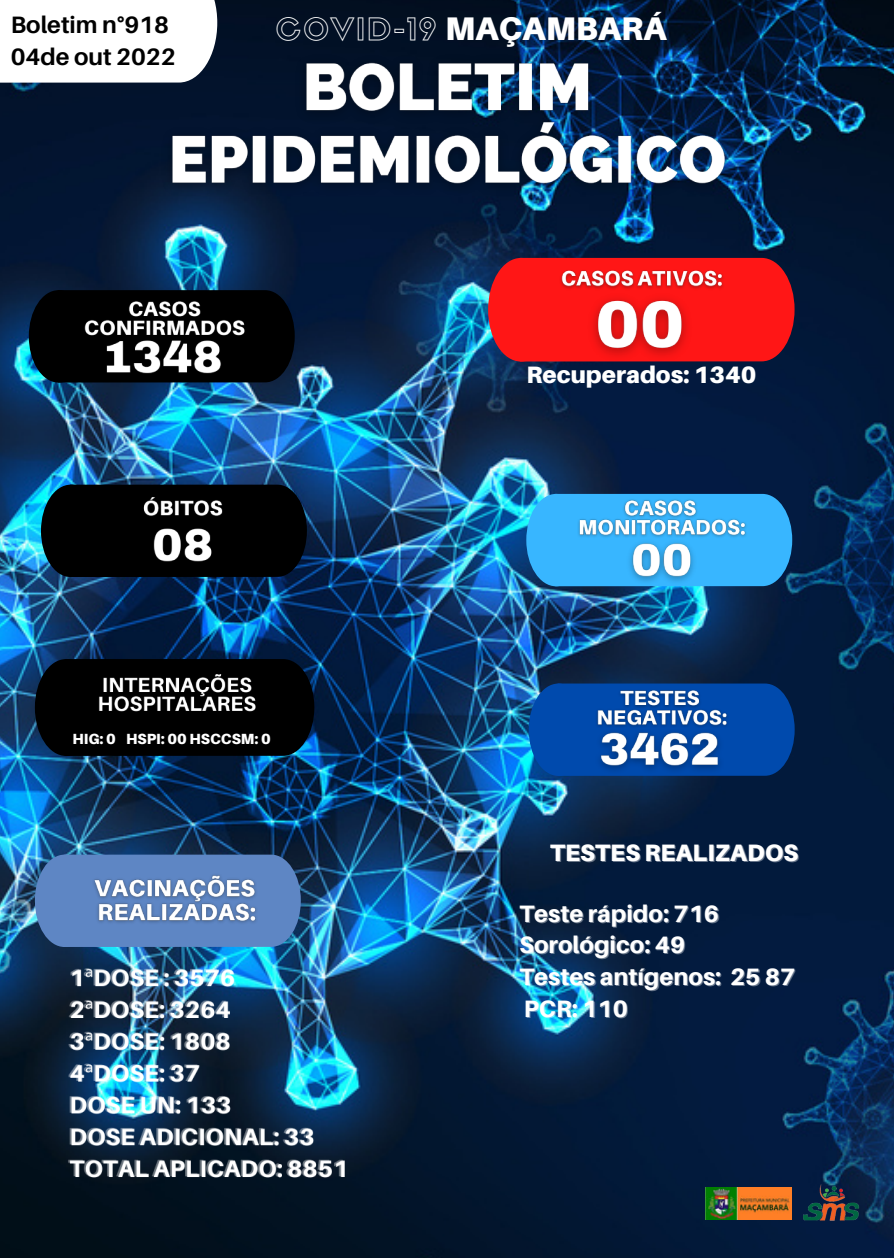
<style>
.page{position:relative;width:894px;height:1258px;background:#fff}
.page>*{position:absolute;margin:0;border:0;box-sizing:border-box;transform-origin:0 0}
.t1{font:900 32.7px "Aileron";color:#fff}
.t2{font:800 23.7px/31.5px "Aileron";color:#fff}
.t3{font:900 23.7px "Aileron";color:#fff}
.t4{font:700 23.7px "Aileron";color:#000}
.t5{font:900 14.7px "Aileron";color:#fff}
.s1{font-family:"Sifonn Basic Outline";font-weight:400;font-size:29.7px}
.s2{color:rgb(255 255 255/.4)}
</style>
<div class="page">
<img style="left:0;top:0;width:893px;height:1258px">
<svg style="left:0;top:0;width:217px;height:83px"></svg>
<svg style="left:29px;top:290px;width:265px;height:92px;background:#01080c"></svg>
<svg style="left:41px;top:485px;width:266px;height:92px;background:#01080b"></svg>
<svg style="left:35px;top:659px;width:279px;height:97px;background:#00050a"></svg>
<svg style="left:35px;top:854px;width:266px;height:93px;background:#567fba"></svg>
<svg style="left:488px;top:258px;width:306px;height:103px;background:#ea171b"></svg>
<svg style="left:526px;top:494px;width:266px;height:92px;background:#34acf1"></svg>
<svg style="left:528px;top:683px;width:266px;height:93px;background:#014aa7"></svg>
<img style="left:802px;top:1164px;width:63px;height:77px">
<img style="left:705px;top:1187px;width:86px;height:32px">
<img style="left:152px;top:35px;width:591px;height:183px">
<img style="left:78px;top:290px;width:173px;height:58px">
<img style="left:136px;top:489px;width:94px;height:39px">
<img style="left:90px;top:666px;width:172px;height:58px">
<img style="left:87px;top:866px;width:179px;height:69px">
<img style="left:555px;top:259px;width:171px;height:39px">
<img style="left:572px;top:489px;width:178px;height:58px">
<img style="left:591px;top:679px;width:142px;height:58px">
<img style="left:66px;top:958px;width:283px;height:226px">
<img style="left:90px;top:323px;width:144px;height:72px">
<img style="left:577px;top:272px;width:127px;height:112px">
<img style="left:618px;top:526px;width:85px;height:73px">
<img style="left:587px;top:716px;width:144px;height:72px">
<img style="left:140px;top:510px;width:84px;height:74px">
<p class="t4" style="left:11px;top:10px;width:160px">Boletim n°918</p>
<h1 class="t1" style="left:276px;top:9px;width:392px"><span class="s1">COVID-19</span> MAÇAMBARÁ</h1>
<p class="t4" style="left:11px;top:42px;width:166px">04de out 2022</p>
<p class="t5" style="left:72px;top:730px;width:200px">HIG: 0 HSPI: 00 HSCCSM: 0</p>
<p class="t3" style="left:526px;top:360px;width:232px">Recuperados: 1340</p>
<p class="t3" style="left:550px;top:837px;width:250px">TESTES REALIZADOS</p>
<p class="t2" style="left:519px;top:897px;width:278px">Teste rápido: 716<br>Sorológico: 49<br>Testes antígenos: <span class="s2">25 87<br></span>PCR: 110</p>
</div>
